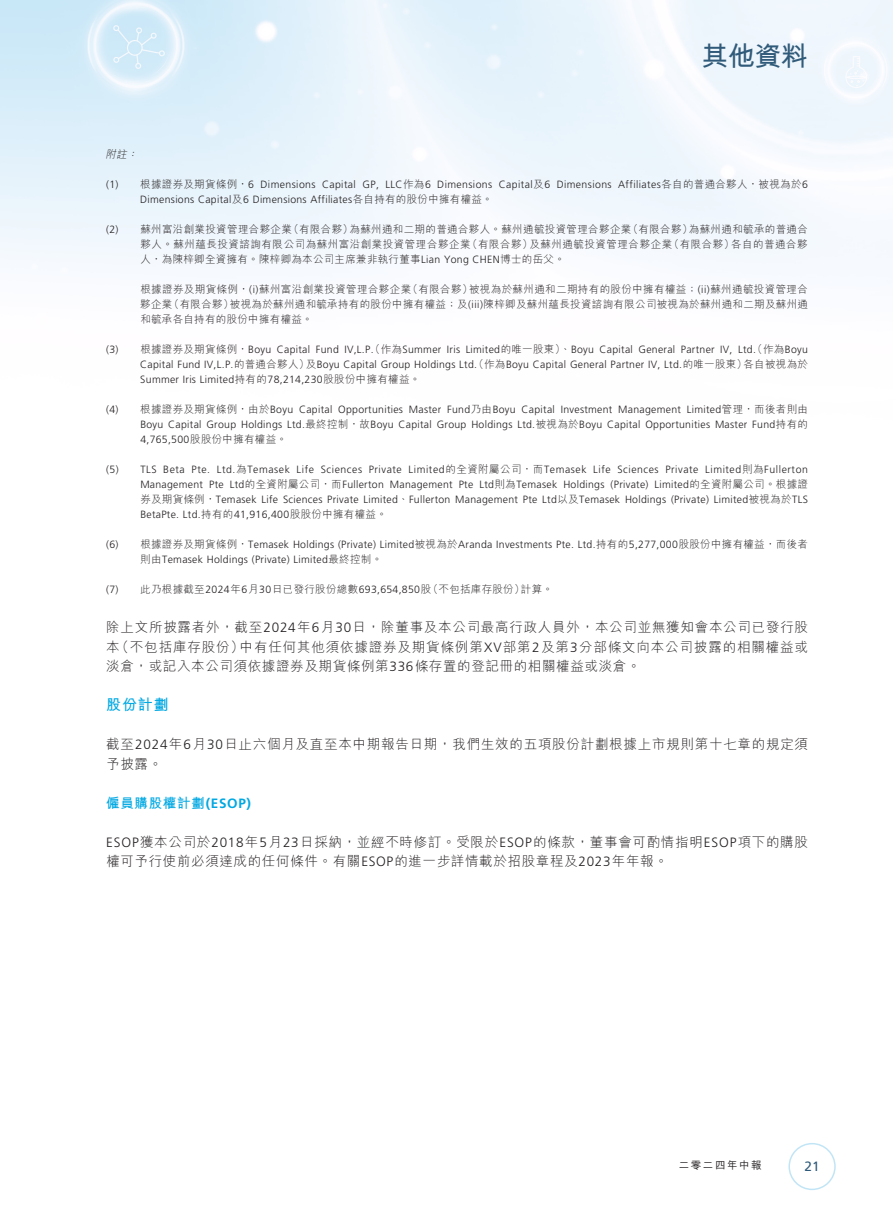
<style>
.page{position:relative;width:893px;height:1212px;background:#fff}
.page>*{position:absolute;margin:0;border:0;box-sizing:border-box;transform-origin:0 0}
.t1{font:700 27px "M Hei HK";color:#305a79}
.t2{font:700 15px "M Hei HK";color:#00a8e2}
.t3{font:300 13.5px/19.5px "M Hei HK";letter-spacing:.05em;color:#231f20}
.t4{font:700 13.5px "M Hei HK";letter-spacing:.05em;color:#00a8e2}
.t5{font:13.5px "Frutiger LT Std";color:#305a79}
.t6{font:300 10.5px/15px "Frutiger LT Std";letter-spacing:.03em;color:#231f20;text-align:justify}
.t7{font:300 10.5px/15px "M Hei HK";letter-spacing:.03em;color:#231f20;text-align:justify}
.t8{font:500 10.5px "M Hei HK";letter-spacing:.15em;color:#231f20}
.t9{font:italic 300 10.5px "M Hei HK";color:#231f20}
.s1{font-family:"M Hei HK"}
.s2{font-family:"Frutiger LT Std"}
</style>
<div class="page">
<div style="left:788px;top:1143px;width:48px;height:47px;border:2px solid #c2e5f6;border-radius:50%"></div>
<h1 class="t1" style="left:701px;top:37px;width:108px">其他資料</h1>
<p class="t9" style="left:105px;top:149px;width:36px">附註：</p>
<p class="t6" style="left:140px;top:177px;width:669px;text-indent:-34px">(1) <span class="s1">根據證券及期貨條例，</span>6 Dimensions Capital GP, LLC<span class="s1">作為</span>6 Dimensions Capital<span class="s1">及</span>6 Dimensions Affiliates<span class="s1">各自的普通合夥人，被視為於</span>6<br>Dimensions Capital<span class="s1">及</span>6 Dimensions Affiliates<span class="s1">各自持有的股份中擁有權益。</span></p>
<p class="t7" style="left:140px;top:222px;width:669px;text-indent:-34px"><span class="s2">(2)</span> 蘇州富沿創業投資管理合夥企業（有限合夥）為蘇州通和二期的普通合夥人。蘇州通毓投資管理合夥企業（有限合夥）為蘇州通和毓承的普通合夥人。蘇州蘊長投資諮詢有限公司為蘇州富沿創業投資管理合夥企業（有限合夥）及蘇州通毓投資管理合夥企業（有限合夥）各自的普通合夥人，為陳梓卿全資擁有。陳梓卿為本公司主席兼非執行董事<span class="s2">Lian Yong CHEN</span>博士的岳父。</p>
<p class="t7" style="left:140px;top:282px;width:669px">根據證券及期貨條例，<span class="s2">(i)</span>蘇州富沿創業投資管理合夥企業（有限合夥）被視為於蘇州通和二期持有的股份中擁有權益；<span class="s2">(ii)</span>蘇州通毓投資管理合夥企業（有限合夥）被視為於蘇州通和毓承持有的股份中擁有權益；及<span class="s2">(iii)</span>陳梓卿及蘇州蘊長投資諮詢有限公司被視為於蘇州通和二期及蘇州通和毓承各自持有的股份中擁有權益。</p>
<p class="t6" style="left:140px;top:342px;width:669px;text-indent:-34px">(3) <span class="s1">根據證券及期貨條例，</span>Boyu Capital Fund IV,L.P.<span class="s1">（作為</span>Summer Iris Limited<span class="s1">的唯一股東）、</span>Boyu Capital General Partner IV, Ltd.<span class="s1">（作為</span>Boyu Capital Fund IV,L.P.<span class="s1">的普通合夥人）及</span>Boyu Capital Group Holdings Ltd.<span class="s1">（作為</span>Boyu Capital General Partner IV, Ltd.<span class="s1">的唯一股東）各自被視為於</span>Summer Iris Limited<span class="s1">持有的</span>78,214,230<span class="s1">股股份中擁有權益。</span></p>
<p class="t6" style="left:140px;top:402px;width:669px;text-indent:-34px">(4) <span class="s1">根據證券及期貨條例，由於</span>Boyu Capital Opportunities Master Fund<span class="s1">乃由</span>Boyu Capital Investment Management Limited<span class="s1">管理，而後者則由</span>Boyu Capital Group Holdings Ltd.<span class="s1">最終控制，故</span>Boyu Capital Group Holdings Ltd.<span class="s1">被視為於</span>Boyu Capital Opportunities Master Fund<span class="s1">持有的</span>4,765,500<span class="s1">股股份中擁有權益。</span></p>
<p class="t6" style="left:140px;top:462px;width:669px;text-indent:-34px">(5) TLS Beta Pte. Ltd.<span class="s1">為</span>Temasek Life Sciences Private Limited<span class="s1">的全資附屬公司，而</span>Temasek Life Sciences Private Limited<span class="s1">則為</span>Fullerton Management Pte Ltd<span class="s1">的全資附屬公司，而</span>Fullerton Management Pte Ltd<span class="s1">則為</span>Temasek Holdings (Private) Limited<span class="s1">的全資附屬公司。根據證券及期貨條例，</span>Temasek Life Sciences Private Limited<span class="s1">、</span>Fullerton Management Pte Ltd<span class="s1">以及</span>Temasek Holdings (Private) Limited<span class="s1">被視為於</span>TLS BetaPte. Ltd.<span class="s1">持有的</span>41,916,400<span class="s1">股股份中擁有權益。</span></p>
<p class="t6" style="left:140px;top:537px;width:669px;text-indent:-34px">(6) <span class="s1">根據證券及期貨條例，</span>Temasek Holdings (Private) Limited<span class="s1">被視為於</span>Aranda Investments Pte. Ltd.<span class="s1">持有的</span>5,277,000<span class="s1">股股份中擁有權益，而後者則由</span>Temasek Holdings (Private) Limited<span class="s1">最終控制。</span></p>
<p class="t7" style="left:106px;top:582px;width:448px"><span class="s2">(7)</span> 此乃根據截至<span class="s2">2024</span>年<span class="s2">6</span>月<span class="s2">30</span>日已發行股份總數<span class="s2">693,654,850</span>股（不包括庫存股份）計算。</p>
<p class="t3" style="left:106px;top:617px;width:703px;text-align:justify">除上文所披露者外，截至<span class="s2">2024</span>年<span class="s2">6</span>月<span class="s2">30</span>日，除董事及本公司最高行政人員外，本公司並無獲知會本公司已發行股本（不包括庫存股份）中有任何其他須依據證券及期貨條例第<span class="s2">XV</span>部第<span class="s2">2</span>及第<span class="s2">3</span>分部條文向本公司披露的相關權益或淡倉，或記入本公司須依據證券及期貨條例第<span class="s2">336</span>條存置的登記冊的相關權益或淡倉。</p>
<h2 class="t2" style="left:106px;top:694px;width:64px">股份計劃</h2>
<p class="t3" style="left:106px;top:734px;width:703px">截至<span class="s2">2024</span>年<span class="s2">6</span>月<span class="s2">30</span>日止六個月及直至本中期報告日期，我們生效的五項股份計劃根據上市規則第十七章的規定須予披露。</p>
<p class="t4" style="left:106px;top:793px;width:146px">僱員購股權計劃<span class="s2">(ESOP)</span></p>
<p class="t3" style="left:106px;top:832px;width:703px"><span class="s2">ESOP</span>獲本公司於<span class="s2">2018</span>年<span class="s2">5</span>月<span class="s2">23</span>日採納，並經不時修訂。受限於<span class="s2">ESOP</span>的條款，董事會可酌情指明<span class="s2">ESOP</span>項下的購股權可予行使前必須達成的任何條件。有關<span class="s2">ESOP</span>的進一步詳情載於招股章程及<span class="s2">2023</span>年年報。</p>
<p class="t8" style="left:679px;top:1158px;width:84px">二零二四年中報</p>
<p class="t5" style="left:804px;top:1159px;width:17px">21</p>
</div>
